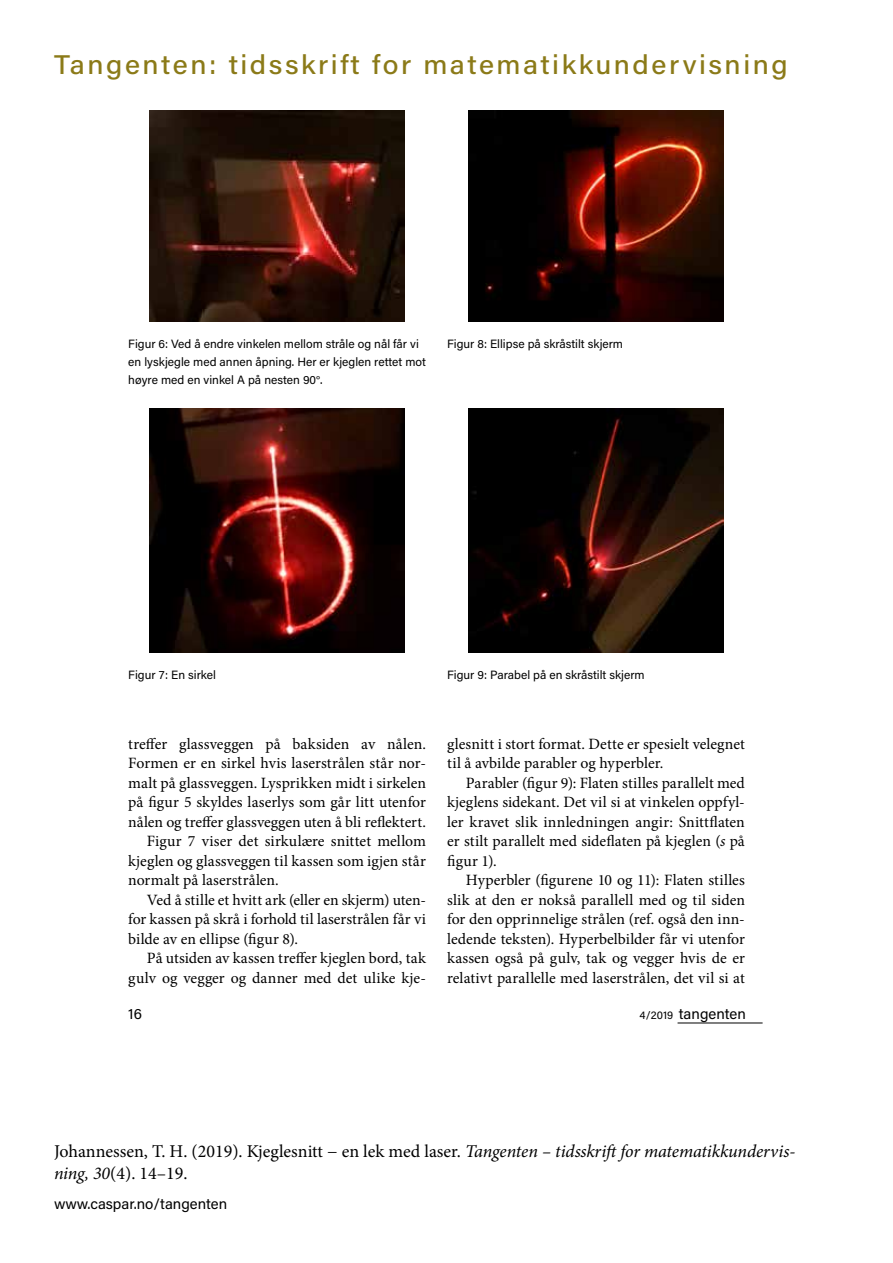
<style>
.page{position:relative;width:893px;height:1263px;background:#fff}
.page>*{position:absolute;margin:0;border:0;box-sizing:border-box;transform-origin:0 0}
.t1{font:500 27px "Acumin Pro";letter-spacing:.09em;color:#8b7a18;scale:1.05 1}
.t2{font:18px/21.6px "Minion Pro";color:#000}
.t3{font:15.75px/19.5px "Minion Pro";color:#000;text-align:justify}
.t4{font:15px "Acumin Pro";color:#000}
.t5{font:12px/18px "Acumin Pro";color:#000}
.s1{font-family:"Minion Pro"}
.s2{font-style:italic}
.s3{font-size:11.25px}
</style>
<div class="page">
<hr style="left:677px;top:1022px;width:86px;height:1px;background:#000">
<img style="left:150px;top:111px;width:255px;height:210px">
<img style="left:150px;top:408px;width:255px;height:244px">
<img style="left:468px;top:111px;width:256px;height:210px">
<img style="left:468px;top:408px;width:256px;height:245px">
<h1 class="t1" style="left:54px;top:46px;width:700px">Tangenten: tidsskrift for matematikkundervisning</h1>
<p class="t5" style="left:128px;top:334px;width:299px">Figur 6: Ved å endre vinkelen mellom stråle og nål får vi en lyskjegle med annen åpning. Her er kjeglen rettet mot høyre med en vinkel A på nesten 90<span class="s1">°</span>.</p>
<p class="t5" style="left:447px;top:334px;width:177px">Figur 8: Ellipse på skråstilt skjerm</p>
<p class="t5" style="left:128px;top:665px;width:89px">Figur 7: En sirkel</p>
<p class="t5" style="left:447px;top:666px;width:199px">Figur 9: Parabel på en skråstilt skjerm</p>
<p class="t3" style="left:128px;top:734px;width:299px">treffer glassveggen på baksiden av nålen.</p>
<p class="t3" style="left:128px;top:753px;width:299px">Formen er en sirkel hvis laserstrålen står nor-</p>
<p class="t3" style="left:128px;top:773px;width:299px">malt på glassveggen. Lysprikken midt i sirkelen</p>
<p class="t3" style="left:128px;top:792px;width:299px">på figur 5 skyldes laserlys som går litt utenfor</p>
<p class="t3" style="left:128px;top:812px;width:299px">nålen og treffer glassveggen uten å bli reflektert.</p>
<p class="t3" style="left:147px;top:831px;width:281px">Figur 7 viser det sirkulære snittet mellom</p>
<p class="t3" style="left:128px;top:851px;width:299px">kjeglen og glassveggen til kassen som igjen står</p>
<p class="t3" style="left:128px;top:870px;width:152px">normalt på laserstrålen.</p>
<p class="t3" style="left:147px;top:890px;width:280px">Ved å stille et hvitt ark (eller en skjerm) uten-</p>
<p class="t3" style="left:128px;top:909px;width:299px">for kassen på skrå i forhold til laserstrålen får vi</p>
<p class="t3" style="left:128px;top:929px;width:171px">bilde av en ellipse (figur 8).</p>
<p class="t3" style="left:147px;top:948px;width:281px">På utsiden av kassen treffer kjeglen bord, tak</p>
<p class="t3" style="left:128px;top:968px;width:299px">gulv og vegger og danner med det ulike kje-</p>
<p class="t3" style="left:447px;top:734px;width:299px">glesnitt i stort format. Dette er spesielt velegnet til å avbilde parabler og hyperbler.</p>
<p class="t3" style="left:447px;top:773px;width:299px;text-indent:19px">Parabler (figur 9): Flaten stilles parallelt med kjeglens sidekant. Det vil si at vinkelen oppfyl&shy;ler kravet slik innledningen angir: Snittflaten er stilt parallelt med sideflaten på kjeglen (<span class="s2">s</span> på figur 1).</p>
<p class="t3" style="left:447px;top:870px;width:299px;text-indent:19px">Hyperbler (figurene 10 og 11): Flaten stilles slik at den er nokså parallell med og til siden for den opprinnelige strålen (ref. også den inn&shy;ledende teksten). Hyperbelbilder får vi utenfor kassen også på gulv, tak og vegger hvis de er relativt parallelle med laserstrålen, det vil si at</p>
<p class="t4" style="left:128px;top:1003px;width:15px">16</p>
<p class="t4" style="left:640px;top:1003px;width:108px"><span class="s3">4/2019</span> tangenten</p>
<p class="t2" style="left:54px;top:1140px;width:743px">Johannessen, T. H. (2019). Kjeglesnitt − en lek med laser. <span class="s2">Tangenten – tidsskrift for matematikkundervis&shy;ning, 30</span>(4). 14–19.</p>
<p class="t4" style="left:54px;top:1193px;width:175px">www.caspar.no/tangenten</p>
</div>
